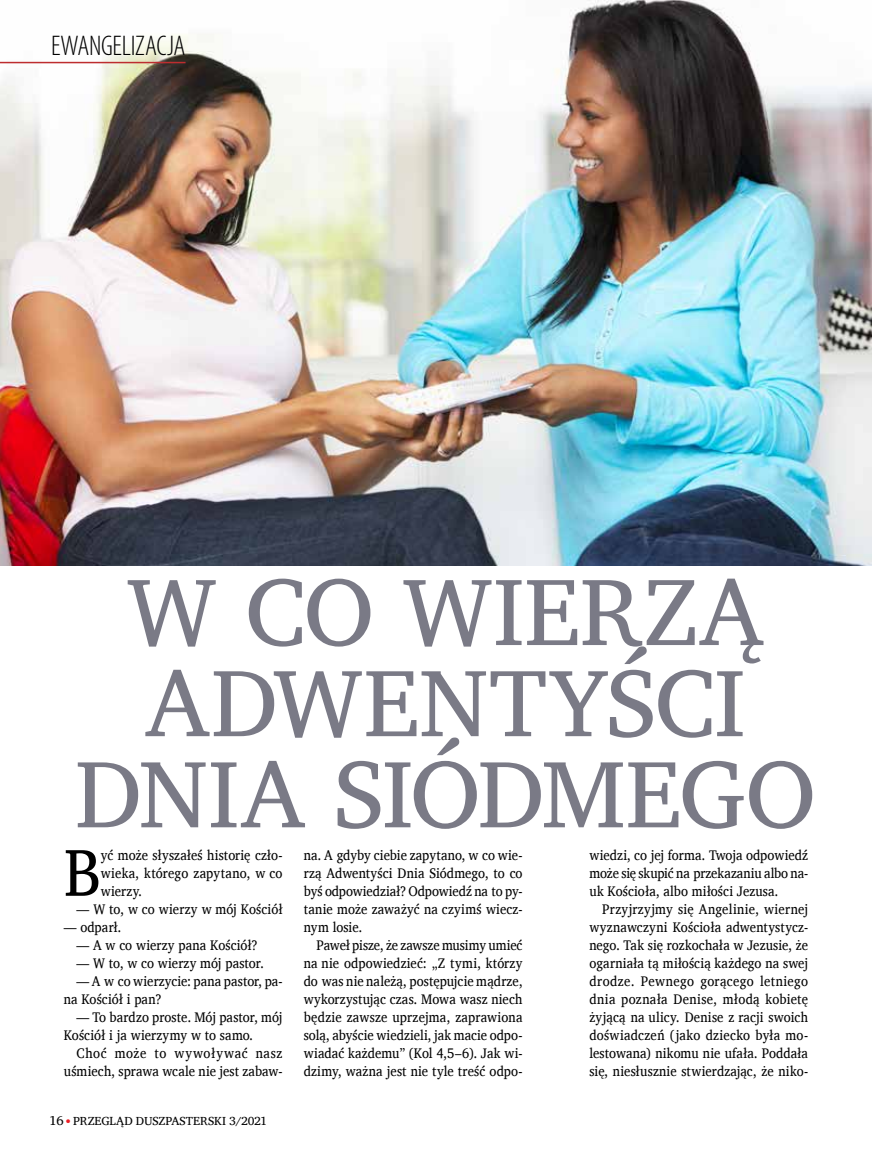
<style>
.page{position:relative;width:872px;height:1149px;background:#fff}
.page>*{position:absolute;margin:0;border:0;box-sizing:border-box;transform-origin:0 0}
._02a__Tytuł_1_ZC{font:96.6px/91.1px "Charis SIL";letter-spacing:-.01em;color:#7a7a86;text-align:center}
._10__Inicjałowy_PD{font:67.95px "Charis SIL";color:#000;scale:.9 1}
._71__pagina_lewa_ZC{font:300 condensed 28.5px "Myriad Pro";letter-spacing:-.01em;color:#000}
._01__tp_PD{font:14.25px/18px "Charis SIL";letter-spacing:.01em;color:#000;text-align:justify;scale:.9 1}
._10__Inicjałowy_PD-2{font:14.25px/18px "Charis SIL";letter-spacing:.01em;color:#000;text-align:justify;scale:.9 1}
.t1{font:12px "Charis SIL";letter-spacing:-.005em;color:#000}
.s1{font-size:13.05px}
.s2{color:#ed1d24}
</style>
<div class="page">
<img style="left:0;top:0;width:872px;height:565px">
<hr style="left:0;top:62px;width:185px;height:1px;background:#bd2d2f">
<p class="_71__pagina_lewa_ZC" style="left:51px;top:29px;width:136px">EWANGELIZACJA</p>
<p class="_02a__Tytuł_1_ZC" style="left:75px;top:566px;width:743px">W CO WIERZĄ<br>ADWENTYŚCI<br>DNIA SIÓDMEGO</p>
<p class="_10__Inicjałowy_PD" style="left:64px;top:832px;width:43px">B</p>
<p class="_10__Inicjałowy_PD-2" style="left:101px;top:845px;width:203px">yć może słyszałeś historię czło&shy;wieka, którego zapytano, w co wierzy.</p>
<p class="_01__tp_PD" style="left:77px;top:899px;width:230px">— W to, w co wierzy w mój Kościół</p>
<p class="_01__tp_PD" style="left:64px;top:917px;width:65px">— odparł.</p>
<p class="_01__tp_PD" style="left:77px;top:935px;width:203px">— A w co wierzy pana Kościół?</p>
<p class="_01__tp_PD" style="left:77px;top:953px;width:210px">— W to, w co wierzy mój pastor.</p>
<p class="_01__tp_PD" style="left:64px;top:971px;width:244px;text-indent:13px">— A w co wierzycie: pana pastor, pa&shy;na Kościół i pan?</p>
<p class="_01__tp_PD" style="left:64px;top:1007px;width:244px;text-indent:13px">— To bardzo proste. Mój pastor, mój<br>Kościół i ja wierzymy w to samo.</p>
<p class="_01__tp_PD" style="left:64px;top:1043px;width:244px;text-align:right">Choć może to wywoływać nasz uśmiech, sprawa wcale nie jest zabaw-</p>
<p class="t1" style="left:50px;top:1112px;width:219px"><span class="s1">16</span> <span class="s2">●</span> PRZEGLĄD DUSZPASTERSKI 3/2021</p>
<p class="_01__tp_PD" style="left:304px;top:845px;width:244px">na. A gdyby ciebie zapytano, w co wie&shy;rzą Adwentyści Dnia Siódmego, to co byś odpowiedział? Odpowiedź na to py&shy;tanie może zaważyć na czyimś wiecz&shy;nym losie.</p>
<p class="_01__tp_PD" style="left:304px;top:935px;width:244px;text-indent:13px">Paweł pisze, że zawsze musimy umieć na nie odpowiedzieć: „Z tymi, którzy do was nie należą, postępujcie mądrze, wykorzystując czas. Mowa wasz niech będzie zawsze uprzejma, zaprawiona solą, abyście wiedzieli, jak macie odpo&shy;wiadać każdemu” (Kol 4,5–6). Jak wi&shy;dzimy, ważna jest nie tyle treść odpo-</p>
<p class="_01__tp_PD" style="left:589px;top:845px;width:244px">wiedzi, co jej forma. Twoja odpowiedź może się skupić na przekazaniu albo na&shy;uk Kościoła, albo miłości Jezusa.</p>
<p class="_01__tp_PD" style="left:589px;top:899px;width:244px;text-indent:13px">Przyjrzyjmy się Angelinie, wiernej wyznawczyni Kościoła adwentystycz&shy;nego. Tak się rozkochała w Jezusie, że ogarniała tą miłością każdego na swej drodze. Pewnego gorącego letniego dnia poznała Denise, młodą kobietę żyjącą na ulicy. Denise z racji swoich doświadczeń (jako dziecko była mo&shy;lestowana) nikomu nie ufała. Poddała się, niesłusznie stwierdzając, że niko-</p>
</div>
